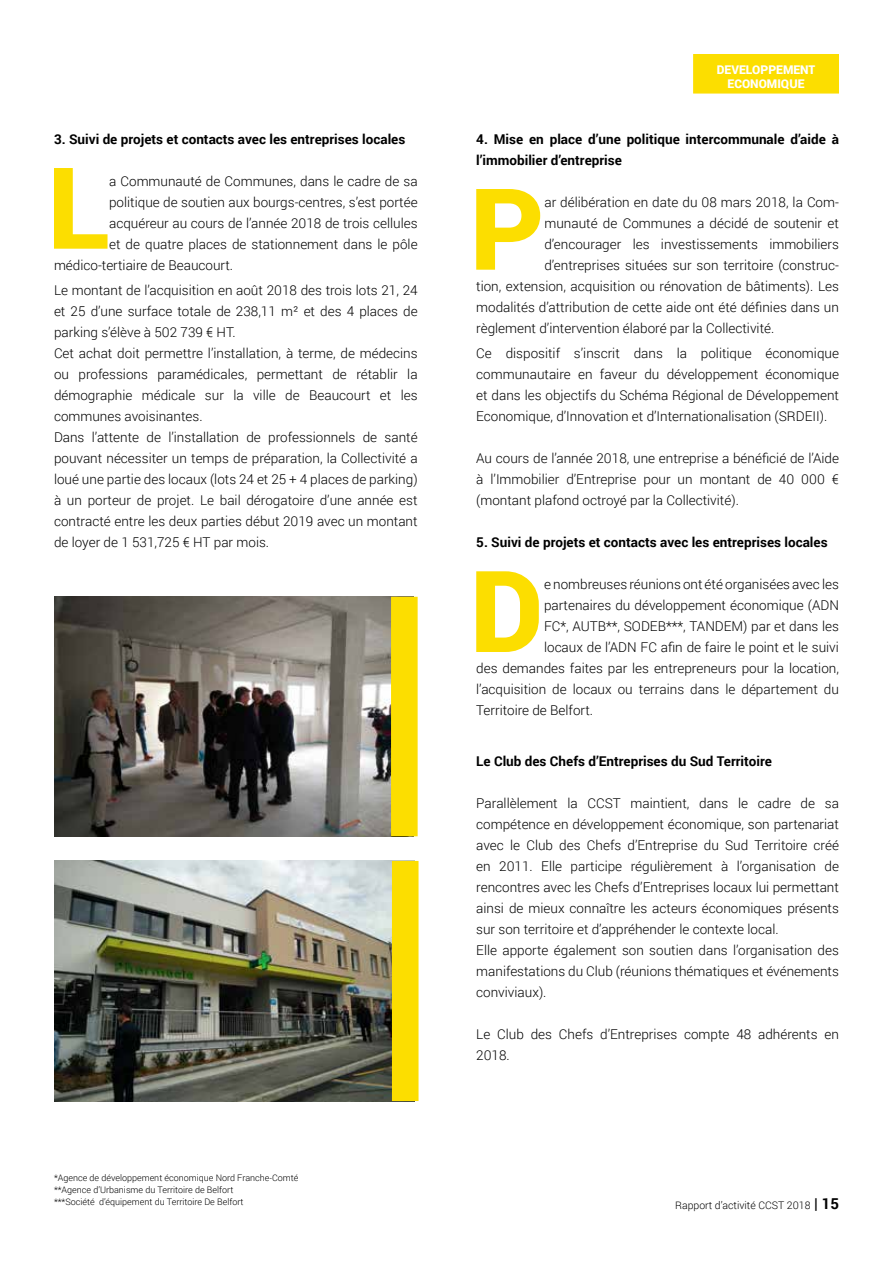
<style>
.page{position:relative;width:893px;height:1263px;background:#fff}
.page>*{position:absolute;margin:0;border:0;box-sizing:border-box;transform-origin:0 0}
.t1{font:900 113.4px "Roboto";color:#fcde00}
.t2{font:300 13.5px/21px "Roboto";color:#000}
.t3{font:700 13.5px/21px "Roboto";color:#000}
.t4{font:900 12px/14.4px "Roboto";color:#fff;text-align:center}
.t5{font:300 10.5px "Roboto";color:#000}
.t6{font:300 9px/12px "Roboto";color:#000}
.s1{font-weight:700;font-size:15px}
</style>
<div class="page">
<div style="left:693px;top:54px;width:146px;height:40px;background:#fcde00;border:2px solid #fcde00"></div>
<img style="left:54px;top:597px;width:337px;height:239px">
<img style="left:55px;top:861px;width:337px;height:240px">
<div style="left:391px;top:597px;width:27px;height:239px;background:#fcde00;border:2px solid #fcde00"></div>
<div style="left:392px;top:861px;width:26px;height:240px;background:#fcde00"></div>
<p class="t3" style="left:54px;top:128px;width:353px">3. Suivi de projets et contacts avec les entreprises locales</p>
<h1 class="t1" style="left:48px;top:128px;width:63px">L</h1>
<p class="t2" style="left:109px;top:170px;width:310px">a Communauté de Communes, dans le cadre de sa</p>
<p class="t2" style="left:109px;top:191px;width:310px">politique de soutien aux bourgs-centres, s’est portée</p>
<p class="t2" style="left:109px;top:212px;width:310px">acquéreur au cours de l’année 2018 de trois cellules</p>
<p class="t2" style="left:109px;top:233px;width:310px">et de quatre places de stationnement dans le pôle</p>
<p class="t2" style="left:54px;top:254px;width:181px">médico-tertiaire de Beaucourt.</p>
<p class="t2" style="left:54px;top:279px;width:365px">Le montant de l’acquisition en août 2018 des trois lots 21, 24 et 25 d’une surface totale de 238,11 m² et des 4 places de parking s’élève à 502 739 € HT.<br>Cet achat doit permettre l’installation, à terme, de médecins ou professions paramédicales, permettant de rétablir la démographie médicale sur la ville de Beaucourt et les communes avoisinantes.<br>Dans l’attente de l’installation de professionnels de santé pouvant nécessiter un temps de préparation, la Collectivité a loué une partie des locaux (lots 24 et 25 + 4 places de parking) à un porteur de projet. Le bail dérogatoire d’une année est contracté entre les deux parties début 2019 avec un montant de loyer de 1 531,725 € HT par mois.</p>
<p class="t6" style="left:54px;top:1171px;width:246px">*Agence de développement économique Nord Franche-Comté **Agence d’Urbanisme du Territoire de Belfort<br>***Société d’équipement du Territoire De Belfort</p>
<p class="t4" style="left:717px;top:62px;width:100px">DEVELOPPEMENT<br>ECONOMIQUE</p>
<p class="t3" style="left:476px;top:128px;width:364px">4. Mise en place d’une politique intercommunale d’aide à l’immobilier d’entreprise</p>
<h1 class="t1" style="left:470px;top:149px;width:76px">P</h1>
<p class="t2" style="left:544px;top:191px;width:296px">ar délibération en date du 08 mars 2018, la Com-</p>
<p class="t2" style="left:544px;top:212px;width:296px">munauté de Communes a décidé de soutenir et</p>
<p class="t2" style="left:544px;top:233px;width:296px">d’encourager les investissements immobiliers</p>
<p class="t2" style="left:544px;top:254px;width:296px">d’entreprises situées sur son territoire (construc-</p>
<p class="t2" style="left:476px;top:275px;width:364px">tion, extension, acquisition ou rénovation de bâtiments). Les</p>
<p class="t2" style="left:476px;top:296px;width:364px">modalités d’attribution de cette aide ont été définies dans un</p>
<p class="t2" style="left:476px;top:317px;width:300px">règlement d’intervention élaboré par la Collectivité.</p>
<p class="t2" style="left:476px;top:342px;width:364px;text-align:justify">Ce dispositif s’inscrit dans la politique économique communautaire en faveur du développement économique et dans les objectifs du Schéma Régional de Développement Economique, d’Innovation et d’Internationalisation (SRDEII).</p>
<p class="t2" style="left:476px;top:447px;width:364px;text-align:justify">Au cours de l’année 2018, une entreprise a bénéficié de l’Aide à l’Immobilier d’Entreprise pour un montant de 40 000 € (montant plafond octroyé par la Collectivité).</p>
<p class="t3" style="left:476px;top:531px;width:353px">5. Suivi de projets et contacts avec les entreprises locales</p>
<h1 class="t1" style="left:470px;top:531px;width:76px">D</h1>
<p class="t2" style="left:544px;top:573px;width:296px">e nombreuses réunions ont été organisées avec les</p>
<p class="t2" style="left:544px;top:594px;width:296px">partenaires du développement économique (ADN</p>
<p class="t2" style="left:544px;top:615px;width:296px">FC*, AUTB**, SODEB***, TANDEM) par et dans les</p>
<p class="t2" style="left:544px;top:636px;width:296px">locaux de l’ADN FC afin de faire le point et le suivi</p>
<p class="t2" style="left:476px;top:657px;width:364px">des demandes faites par les entrepreneurs pour la location,</p>
<p class="t2" style="left:476px;top:678px;width:364px">l’acquisition de locaux ou terrains dans le département du</p>
<p class="t2" style="left:476px;top:699px;width:118px">Territoire de Belfort.</p>
<p class="t3" style="left:476px;top:750px;width:297px">Le Club des Chefs d’Entreprises du Sud Territoire</p>
<p class="t2" style="left:476px;top:792px;width:364px">Parallèlement la CCST maintient, dans le cadre de sa compétence en développement économique, son partenariat avec le Club des Chefs d’Entreprise du Sud Territoire créé en 2011. Elle participe régulièrement à l’organisation de rencontres avec les Chefs d’Entreprises locaux lui permettant ainsi de mieux connaître les acteurs économiques présents sur son territoire et d’appréhender le contexte local.<br>Elle apporte également son soutien dans l’organisation des manifestations du Club (réunions thématiques et événements conviviaux).</p>
<p class="t2" style="left:476px;top:1023px;width:364px">Le Club des Chefs d’Entreprises compte 48 adhérents en<br>2018.</p>
<p class="t5" style="left:675px;top:1198px;width:165px">Rapport d’activité CCST 2018 <span class="s1">| 15</span></p>
</div>
